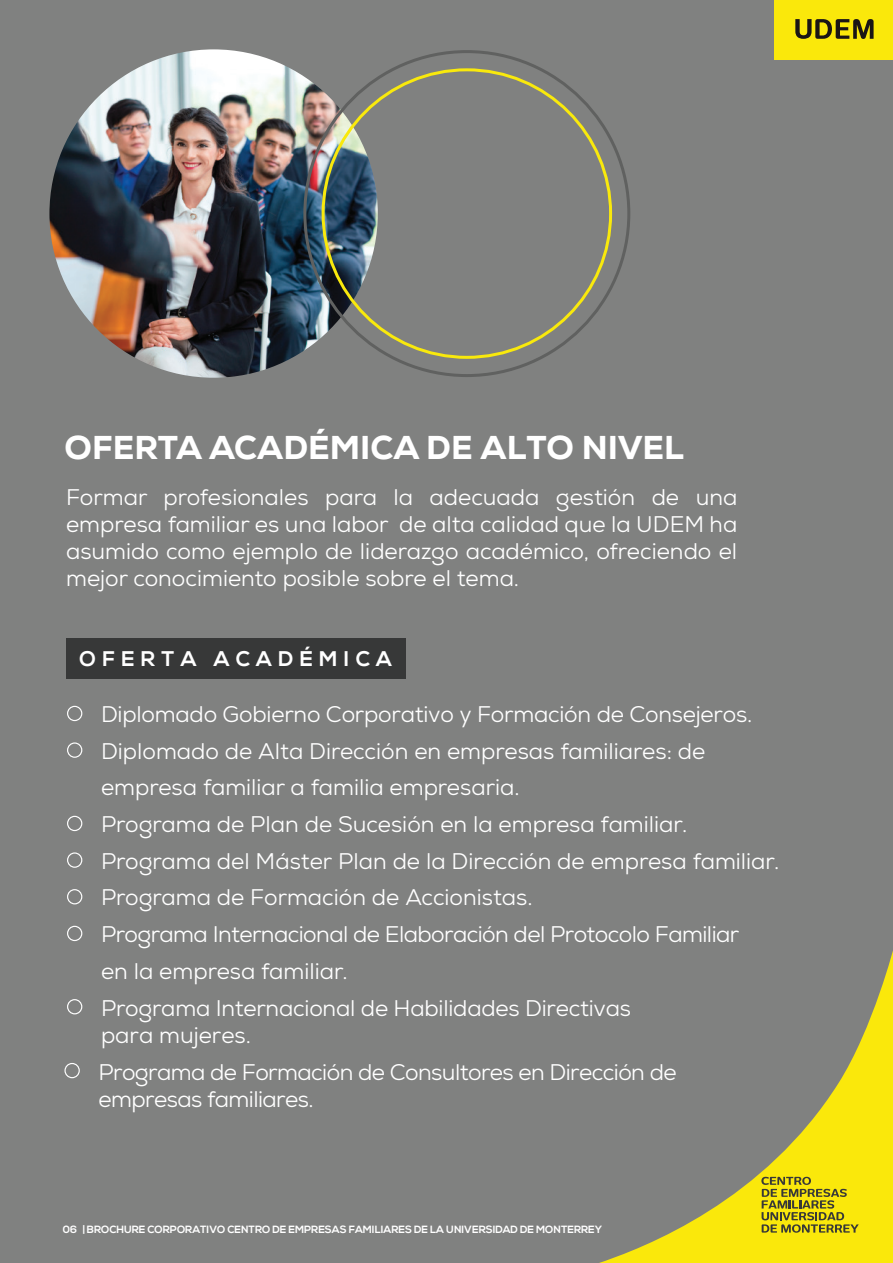
<style>
.page{position:relative;width:893px;height:1263px;background:#808180}
.page>*{position:absolute;margin:0;border:0;box-sizing:border-box;transform-origin:0 0}
.t1{font:800 33px "Nexa";color:#fff}
.t2{font:22.5px/36.8px "Nexa";letter-spacing:-.01em;color:#fff}
.t3{font:700 21.15px "Nexa";letter-spacing:.3em;color:#fff}
.t4{font:700 10.5px "Nexa";color:#fff}
</style>
<div class="page">
<div style="left:774px;top:0;width:119px;height:59px;background:#fae80b"></div>
<svg style="left:795px;top:19px;width:79px;height:20px"></svg>
<div style="left:67px;top:706px;width:15px;height:15px;border:1px solid #fff;border-radius:50%"></div>
<div style="left:67px;top:742px;width:15px;height:16px;border:1px solid #fff;border-radius:50%"></div>
<div style="left:67px;top:816px;width:15px;height:15px;border:1px solid #fff;border-radius:50%"></div>
<div style="left:67px;top:852px;width:15px;height:16px;border:1px solid #fff;border-radius:50%"></div>
<div style="left:67px;top:889px;width:15px;height:15px;border:1px solid #fff;border-radius:50%"></div>
<div style="left:67px;top:926px;width:15px;height:15px;border:1px solid #fff;border-radius:50%"></div>
<div style="left:67px;top:999px;width:15px;height:15px;border:1px solid #fff;border-radius:50%"></div>
<div style="left:64px;top:1063px;width:16px;height:15px;border:1px solid #fff;border-radius:50%"></div>
<div style="left:66px;top:638px;width:340px;height:40px;background:#373838"></div>
<svg style="left:599px;top:951px;width:294px;height:312px"></svg>
<svg style="left:761px;top:1177px;width:98px;height:56px;background:#c0b418"></svg>
<img style="left:49px;top:49px;width:329px;height:329px;border-radius:164px">
<h1 class="t1" style="left:65px;top:426px;width:621px">OFERTA ACADÉMICA DE ALTO NIVEL</h1>
<p class="t2" style="left:66px;top:484px;width:673px;line-height:27px;text-align:justify">Formar profesionales para la adecuada gestión de una empresa familiar es una labor de alta calidad que la UDEM ha asumido como ejemplo de liderazgo académico, ofreciendo el mejor conocimiento posible sobre el tema.</p>
<p class="t3" style="left:79px;top:646px;width:314px">OFERTA ACADÉMICA</p>
<p class="t2" style="left:101px;top:696px;width:680px">Diplomado Gobierno Corporativo y Formación de Consejeros.<br>Diplomado de Alta Dirección en empresas familiares: de empresa familiar a familia empresaria.<br>Programa de Plan de Sucesión en la empresa familiar.<br>Programa del Máster Plan de la Dirección de empresa familiar.<br>Programa de Formación de Accionistas.<br>Programa Internacional de Elaboración del Protocolo Familiar<br>en la empresa familiar.<br>Programa Internacional de Habilidades Directivas</p>
<p class="t2" style="left:98px;top:1017px;width:580px">para mujeres.<br>Programa de Formación de Consultores en Dirección de</p>
<p class="t2" style="left:98px;top:1080px;width:217px">empresas familiares.</p>
<p class="t4" style="left:63px;top:1223px;width:541px">06 |BROCHURE CORPORATIVO CENTRO DE EMPRESAS FAMILIARES DE LA UNIVERSIDAD DE MONTERREY</p>
</div>
